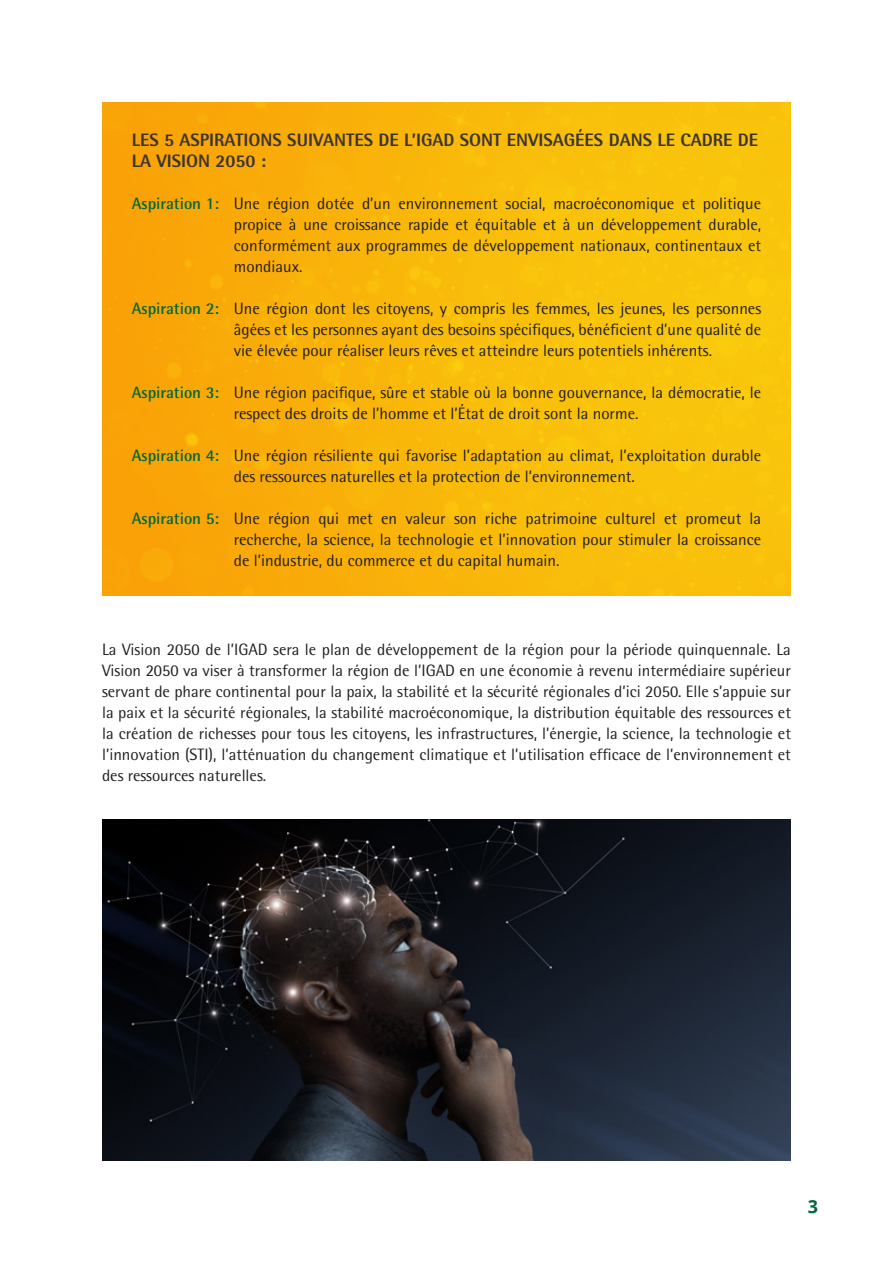
<style>
.page{position:relative;width:893px;height:1263px;background:#fff}
.page>*{position:absolute;margin:0;border:0;box-sizing:border-box;transform-origin:0 0}
.Head_2{font:800 18px/21px "Rotis Semi Sans";color:#3b3532}
.t1{font:700 18px "Open Sans";color:#006637}
.Body{font:16.5px/21px "Rotis Semi Sans";color:#231f20;text-align:justify}
.s1{font-weight:700;color:#006637}
</style>
<div class="page">
<div style="left:102px;top:102px;width:689px;height:494px;background:linear-gradient(to right,#f9a307,#f9cb0d)"></div>
<img style="left:102px;top:820px;width:689px;height:341px">
<p class="Head_2" style="left:132px;top:129px;width:628px">LES 5 ASPIRATIONS SUIVANTES DE L’IGAD SONT ENVISAGÉES DANS LE CADRE DE<br>LA VISION 2050 :</p>
<p class="Body" style="left:234px;top:193px;width:529px;text-indent:-102px"><span class="s1">Aspiration 1:</span> Une région dotée d’un environnement social, macroéconomique et politique propice à une croissance rapide et équitable et à un développement durable, conformément aux programmes de développement nationaux, continentaux et mondiaux.</p>
<p class="Body" style="left:234px;top:298px;width:529px;text-indent:-102px"><span class="s1">Aspiration 2:</span> Une région dont les citoyens, y compris les femmes, les jeunes, les personnes âgées et les personnes ayant des besoins spécifiques, bénéficient d’une qualité de vie élevée pour réaliser leurs rêves et atteindre leurs potentiels inhérents.</p>
<p class="Body" style="left:234px;top:382px;width:529px;text-indent:-102px"><span class="s1">Aspiration 3:</span> Une région pacifique, sûre et stable où la bonne gouvernance, la démocratie, le respect des droits de l’homme et l’État de droit sont la norme.</p>
<p class="Body" style="left:234px;top:445px;width:529px;text-indent:-102px"><span class="s1">Aspiration 4:</span> Une région résiliente qui favorise l’adaptation au climat, l’exploitation durable des ressources naturelles et la protection de l’environnement.</p>
<p class="Body" style="left:234px;top:508px;width:529px;text-indent:-102px"><span class="s1">Aspiration 5:</span> Une région qui met en valeur son riche patrimoine culturel et promeut la recherche, la science, la technologie et l’innovation pour stimuler la croissance de l’industrie, du commerce et du capital humain.</p>
<p class="Body" style="left:102px;top:638px;width:690px">La Vision 2050 de l’IGAD sera le plan de développement de la région pour la période quinquennale. La Vision 2050 va viser à transformer la région de l’IGAD en une économie à revenu intermédiaire supérieur servant de phare continental pour la paix, la stabilité et la sécurité régionales d’ici 2050. Elle s’appuie sur la paix et la sécurité régionales, la stabilité macroéconomique, la distribution équitable des ressources et la création de richesses pour tous les citoyens, les infrastructures, l’énergie, la science, la technologie et l’innovation (STI), l’atténuation du changement climatique et l’utilisation efficace de l’environnement et des ressources naturelles.</p>
<p class="t1" style="left:808px;top:1194px;width:12px">3</p>
</div>
